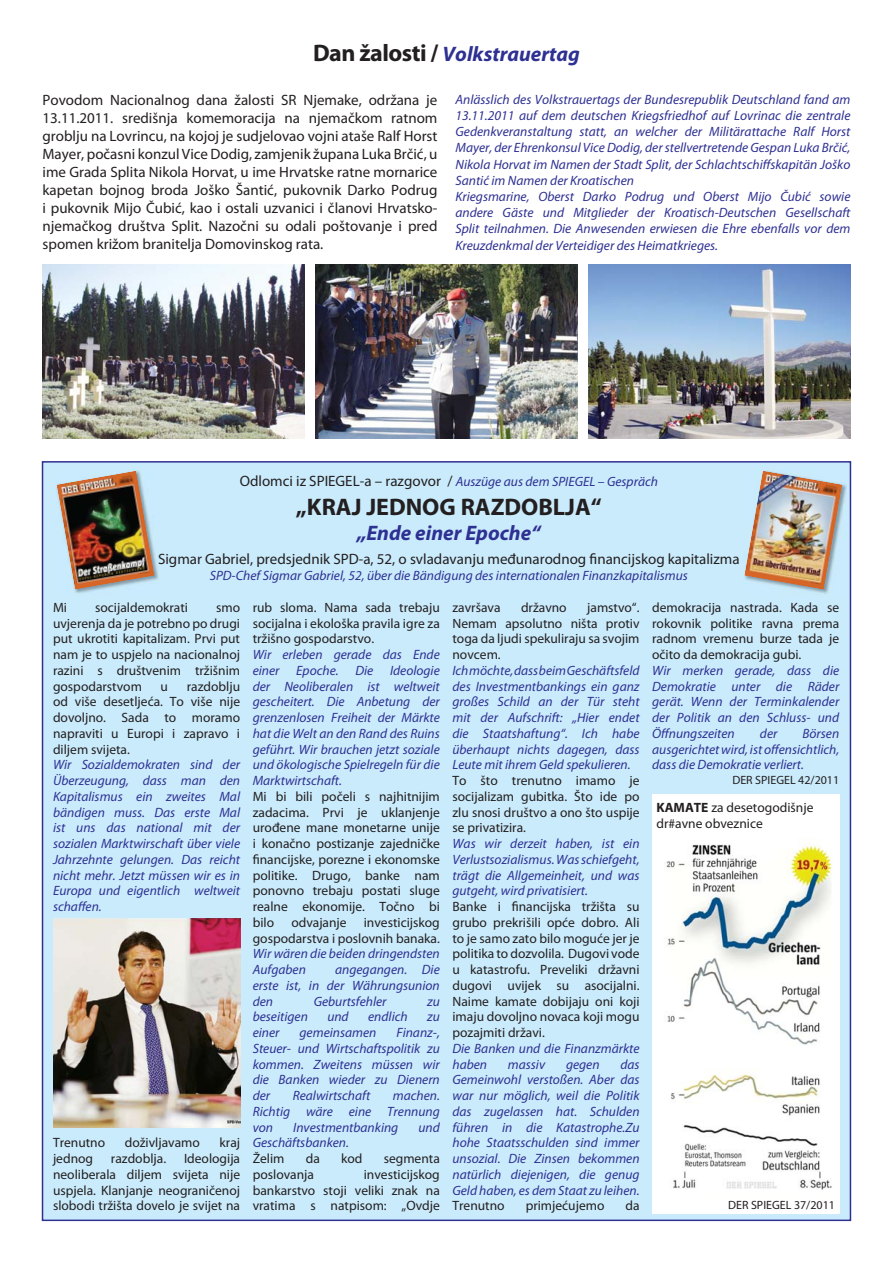
<style>
.page{position:relative;width:893px;height:1263px;background:#fff}
.page>*{position:absolute;margin:0;border:0;box-sizing:border-box;transform-origin:0 0}
.t1{font:700 24px "Myriad Pro";color:#231f20}
.t2{font:italic 700 21px "Myriad Pro";color:#2e3092}
.t3{font:15px/18px "Myriad Pro";color:#231f20;text-align:justify}
.t4{font:italic 13.5px/15.8px "Myriad Pro";color:#2e3092;text-align:justify}
.t5{font:13.5px/15.8px "Myriad Pro";color:#231f20;text-align:justify}
.t6{font:12px "Myriad Pro";color:#231f20}
.s1{font-style:normal;font-size:24px;color:#231f20}
.s2{font-style:normal;font-size:15px;color:#231f20}
.s3{color:#131b21}
.s4{font-weight:700}
</style>
<div class="page">
<div style="left:43px;top:462px;width:807px;height:758px;background:#caebfc"></div>
<img style="left:56px;top:470px;width:103px;height:124px">
<img style="left:57px;top:471px;width:98px;height:119px">
<img style="left:588px;top:264px;width:262px;height:175px">
<img style="left:315px;top:264px;width:262px;height:175px">
<img style="left:43px;top:264px;width:261px;height:175px">
<img style="left:54px;top:919px;width:187px;height:209px">
<img style="left:808px;top:484px;width:38px;height:110px">
<img style="left:744px;top:471px;width:98px;height:119px">
<div style="left:652px;top:794px;width:187px;height:420px;background:#fff"></div>
<img style="left:666px;top:838px;width:166px;height:352px">
<h2 class="t2" style="left:313px;top:46px;width:268px"><span class="s1">Dan žalosti /</span> Volkstrauertag</h2>
<p class="t4" style="left:455px;top:92px;width:396px;line-height:16.2px;text-align:left">Anlässlich des Volkstrauertags der Bundesrepublik Deutschland fand am 13.11.2011 auf dem deutschen Kriegsfriedhof auf Lovrinac die zentrale Gedenkveranstaltung statt, an welcher der Militärattache Ralf Horst Mayer, der Ehrenkonsul Vice Dodig, der stellvertretende Gespan Luka Brčić, Nikola Horvat im Namen der Stadt Split, der Schlachtschiffskapitän Joško Santić im Namen der Kroatischen<br>Kriegsmarine, Oberst Darko Podrug und Oberst Mijo Čubić sowie andere Gäste und Mitglieder der Kroatisch-Deutschen Gesellschaft Split teilnahmen. Die Anwesenden erwiesen die Ehre ebenfalls vor dem Kreuzdenkmal der Verteidiger des Heimatkrieges.</p>
<p class="t3" style="left:43px;top:92px;width:396px">Povodom Nacionalnog dana žalosti SR Njemake, održana je 13.11.2011. središnja komemoracija na njemačkom ratnom groblju na Lovrincu, na kojoj je sudjelovao vojni ataše Ralf Horst Mayer, počasni konzul Vice Dodig, zamjenik župana Luka Brčić, u ime Grada Splita Nikola Horvat, u ime Hrvatske ratne mornarice kapetan bojnog broda Joško Šantić, pukovnik Darko Podrug i pukovnik Mijo Čubić, kao i ostali uzvanici i članovi Hrvatsko&shy;njemačkog društva Split. Nazočni su odali poštovanje i pred spomen križom branitelja Domovinskog rata.</p>
<p class="t4" style="left:240px;top:475px;width:420px"><span class="s2">Odlomci iz SPIEGEL-a – razgovor /</span> Auszüge aus dem SPIEGEL – Gespräch</p>
<h1 class="t1" style="left:296px;top:498px;width:307px">„KRAJ JEDNOG RAZDOBLJA“</h1>
<h2 class="t2" style="left:357px;top:525px;width:185px">„Ende einer Epoche“</h2>
<p class="t3" style="left:158px;top:552px;width:583px"><span class="s3">S</span>igmar Gabriel, predsjednik SPD-a, 52, o svladavanju međunarodnog financijskog kapitalizma</p>
<p class="t4" style="left:210px;top:569px;width:480px">SPD-Chef Sigmar Gabriel, 52, über die Bändigung des internationalen Finanzkapitalismus</p>
<p class="t5" style="left:452px;top:601px;width:50px">završava</p>
<p class="t5" style="left:521px;top:601px;width:47px">državno</p>
<p class="t5" style="left:652px;top:601px;width:189px">demokracija nastrada. Kada se rokovnik politike ravna prema radnom vremenu burze tada je očito da demokracija gubi.</p>
<p class="t4" style="left:652px;top:664px;width:189px">Wir merken gerade, dass die Demokratie unter die Räder gerät. Wenn der Terminkalender der Politik an den Schluss- und Öffnungszeiten</p>
<p class="t5" style="left:253px;top:601px;width:189px">rub sloma. Nama sada trebaju socijalna i ekološka pravila igre za tržišno gospodarstvo.</p>
<p class="t4" style="left:253px;top:648px;width:189px">Wir erleben gerade das Ende einer Epoche. Die Ideologie der Neoliberalen ist weltweit gescheitert. Die Anbetung der grenzenlosen Freiheit der Märkte hat die Welt an den Rand des Ruins geführt. Wir brauchen jetzt soziale und ökologische Spielregeln für die Marktwirtschaft.</p>
<p class="t5" style="left:253px;top:790px;width:189px">Mi bi bili počeli s najhitnijim zadacima. Prvi je uklanjenje urođene mane monetarne unije i konačno postizanje zajedničke financijske, porezne i ekonomske politike. Drugo, banke nam ponovno trebaju postati sluge realne ekonomije. Točno bi bilo</p>
<p class="t5" style="left:53px;top:601px;width:16px">Mi</p>
<p class="t5" style="left:95px;top:601px;width:94px">socijaldemokrati</p>
<p class="t5" style="left:452px;top:601px;width:189px;text-indent:135px">jamstvo“.<br>Nemam apsolutno ništa protiv toga da ljudi spekuliraju sa svojim novcem.</p>
<p class="t4" style="left:452px;top:664px;width:189px">Ich möchte, dass beim Geschäftsfeld des Investmentbankings ein ganz großes Schild an der Tür steht mit der Aufschrift: „Hier endet die Staatshaftung“. Ich habe überhaupt nichts dagegen, dass Leute mit ihrem Geld spekulieren.</p>
<p class="t5" style="left:452px;top:774px;width:189px">To što trenutno imamo je socijalizam gubitka. Što ide po zlu snosi društvo a ono što uspije se privatizira.</p>
<p class="t4" style="left:452px;top:837px;width:189px">Was wir derzeit haben, ist ein Verlustsozialismus. Was schiefgeht, trägt die Allgemeinheit, und was gutgeht, wird privatisiert.</p>
<p class="t5" style="left:452px;top:900px;width:189px">Banke i financijska tržišta su grubo prekrišili opće dobro. Ali to je samo zato bilo moguće jer je politika to dozvolila. Dugovi vode u katastrofu. Preveliki državni dugovi uvijek su asocijalni.<br>Naime kamate dobijaju oni koji imaju dovoljno novaca koji mogu pozajmiti državi.</p>
<p class="t4" style="left:452px;top:1042px;width:189px">Die Banken und die Finanzmärkte haben</p>
<p class="t5" style="left:53px;top:601px;width:189px;text-indent:163px">smo uvjerenja da je potrebno po drugi put ukrotiti kapitalizam. Prvi put nam je to uspjelo na nacionalnoj razini s društvenim tržišnim gospodarstvom</p>
<p class="t5" style="left:53px;top:680px;width:189px;text-indent:134px">razdoblju od više desetljeća. To više nije dovoljno. Sada to moramo napraviti u Europi i zapravo i diljem svijeta.</p>
<p class="t4" style="left:53px;top:758px;width:189px">Wir Sozialdemokraten sind der Überzeugung, dass man den Kapitalismus ein zweites Mal bändigen muss. Das erste Mal ist uns das national mit der sozialen Marktwirschaft über viele Jahrzehnte gelungen. Das reicht nicht mehr. Jetzt müssen wir es in Europa und eigentlich weltweit schaffen.</p>
<p class="t5" style="left:161px;top:680px;width:9px">u</p>
<p class="t4" style="left:760px;top:727px;width:19px">der</p>
<p class="t4" style="left:652px;top:727px;width:189px;text-indent:150px">Börsen ausgerichtet wird, ist offensichtlich, dass die Demokratie verliert.</p>
<p class="t6" style="left:732px;top:775px;width:108px">DER SPIEGEL 42/2011</p>
<p class="t5" style="left:656px;top:800px;width:159px;line-height:16.2px"><span class="s4">KAMATE</span> za desetogodišnje dr#avne obveznice</p>
<p class="t5" style="left:253px;top:916px;width:189px;text-align:right">investicijskog<br>gospodarstva i poslovnih banaka.</p>
<p class="t4" style="left:253px;top:947px;width:189px">Wir wären die beiden dringendsten<br>Aufgaben</p>
<p class="t5" style="left:291px;top:916px;width:57px">odvajanje</p>
<p class="t4" style="left:253px;top:963px;width:189px;text-indent:82px">angegangen. Die erste ist, in der Währungsunion den</p>
<p class="t4" style="left:314px;top:995px;width:74px">Geburtsfehler</p>
<p class="t4" style="left:427px;top:995px;width:14px">zu</p>
<p class="t4" style="left:253px;top:1010px;width:57px">beseitigen</p>
<p class="t4" style="left:327px;top:1010px;width:23px">und</p>
<p class="t4" style="left:368px;top:1010px;width:41px">endlich</p>
<p class="t4" style="left:427px;top:1010px;width:14px">zu</p>
<p class="t4" style="left:253px;top:1026px;width:28px">einer</p>
<p class="t4" style="left:300px;top:1026px;width:78px">gemeinsamen</p>
<p class="t4" style="left:253px;top:1026px;width:189px;text-indent:144px">Finanz-, Steuer- und Wirtschaftspolitik zu kommen. Zweitens müssen wir die Banken wieder zu Dienern der</p>
<p class="t4" style="left:452px;top:1058px;width:189px;text-indent:168px">das Gemeinwohl verstoßen. Aber das war nur möglich, weil die Politik das zugelassen hat. Schulden führen in die Katastrophe.Zu hohe Staatsschulden sind immer unsozial. Die Zinsen bekommen natürlich diejenigen, die genug Geld haben, es dem Staat zu leihen.</p>
<p class="t5" style="left:452px;top:1199px;width:54px">Trenutno</p>
<p class="t5" style="left:526px;top:1199px;width:80px">primjećujemo</p>
<p class="t5" style="left:625px;top:1199px;width:16px">da</p>
<p class="t4" style="left:508px;top:1058px;width:39px">massiv</p>
<p class="t4" style="left:566px;top:1058px;width:35px">gegen</p>
<p class="t4" style="left:293px;top:1089px;width:79px">Realwirtschaft</p>
<p class="t4" style="left:253px;top:1089px;width:189px;text-indent:140px">machen.<br>Richtig wäre eine Trennung von</p>
<p class="t4" style="left:293px;top:1121px;width:107px">Investmentbanking</p>
<p class="t4" style="left:418px;top:1121px;width:23px">und</p>
<p class="t4" style="left:253px;top:1136px;width:98px">Geschäftsbanken.</p>
<p class="t5" style="left:253px;top:1152px;width:33px">Želim</p>
<p class="t5" style="left:306px;top:1152px;width:16px">da</p>
<p class="t5" style="left:341px;top:1152px;width:23px">kod</p>
<p class="t5" style="left:384px;top:1152px;width:58px">segmenta</p>
<p class="t5" style="left:253px;top:1168px;width:63px">poslovanja</p>
<p class="t5" style="left:53px;top:1136px;width:54px">Trenutno</p>
<p class="t5" style="left:125px;top:1136px;width:77px">doživljavamo</p>
<p class="t5" style="left:220px;top:1136px;width:22px">kraj</p>
<p class="t5" style="left:53px;top:1152px;width:42px">jednog</p>
<p class="t5" style="left:111px;top:1152px;width:57px">razdoblja.</p>
<p class="t5" style="left:53px;top:1152px;width:189px;text-indent:131px">Ideologija neoliberala diljem svijeta nije uspjela. Klanjanje neograničenoj slobodi tržišta dovelo je svijet na</p>
<p class="t5" style="left:253px;top:1168px;width:189px;text-indent:111px">investicijskog bankarstvo stoji veliki znak na vratima s natpisom: „Ovdje</p>
<p class="t6" style="left:728px;top:1200px;width:108px">DER SPIEGEL 37/2011</p>
</div>
